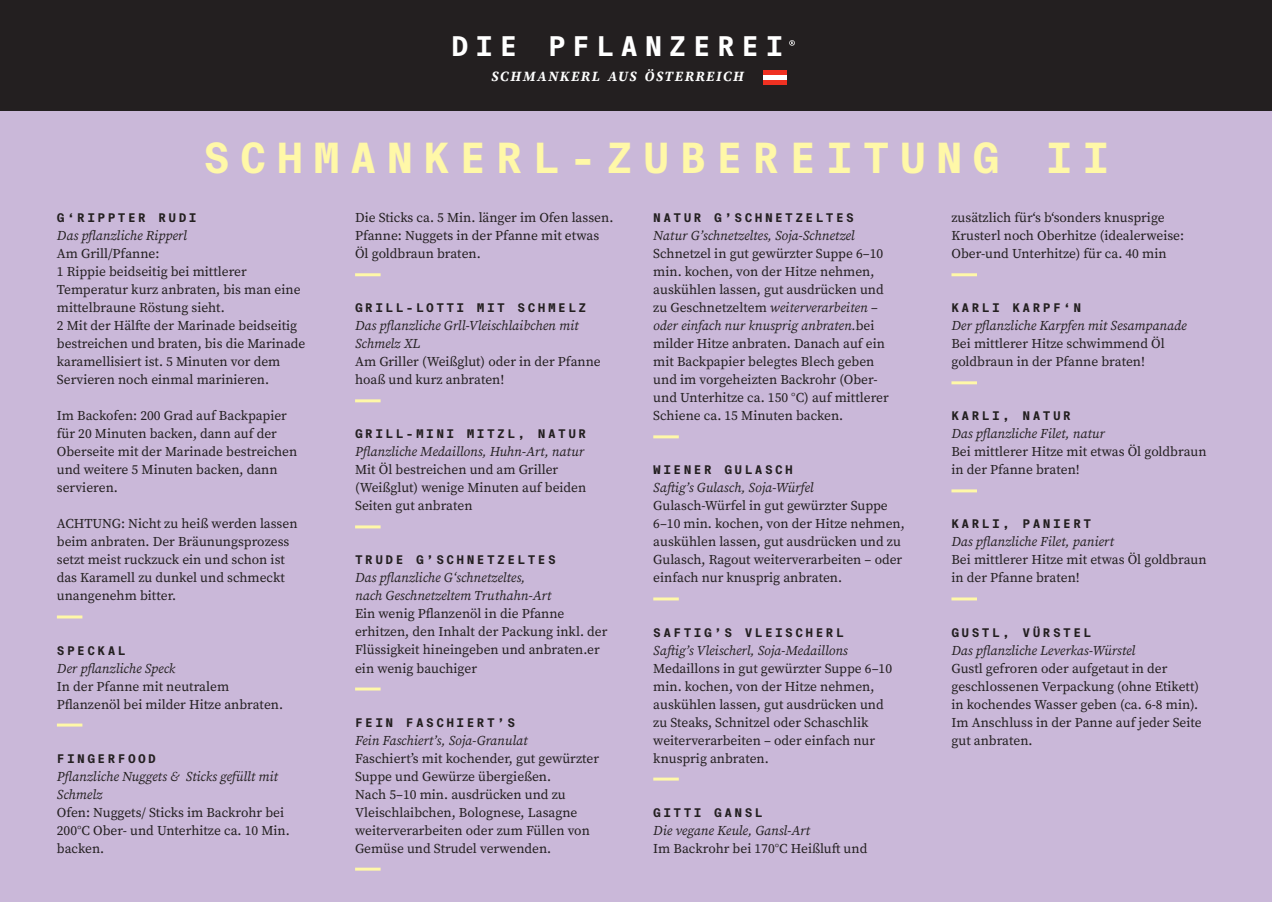
<style>
.page{position:relative;width:1272px;height:902px;background:#fff}
.page>*{position:absolute;margin:0;border:0;box-sizing:border-box;transform-origin:0 0}
.t1{font:700 41.85px "Suisse Intl Mono";letter-spacing:.23em;color:#fff8a8}
.t2{font:700 27.3px "Suisse Intl Mono";letter-spacing:.24em;color:#fff}
.t3{font:italic 700 14.1px "Source Serif Pro";letter-spacing:.115em;color:#fff}
.t4{font:13.5px/18px "Source Serif Pro";color:#231f20}
.t5{font:italic 13.5px/18px "Source Serif Pro";color:#231f20}
.t6{font:700 12px "Suisse Intl Mono";letter-spacing:.2em;color:#231f20}
.s1{font-style:italic}
</style>
<div class="page">
<div style="left:0;top:0;width:1271px;height:901px;background:#cab8d9"></div>
<div style="left:0;top:0;width:1271px;height:111px;background:#231f20"></div>
<div style="left:763px;top:70px;width:23px;height:5px;background:#ef3122"></div>
<div style="left:763px;top:80px;width:23px;height:5px;background:#ef3122"></div>
<div style="left:763px;top:75px;width:23px;height:5px;background:#fff"></div>
<svg style="left:789px;top:40px;width:5px;height:6px"></svg>
<hr style="left:57px;top:615px;width:25px;height:3px;background:#fff8a8">
<hr style="left:57px;top:723px;width:25px;height:3px;background:#fff8a8">
<hr style="left:355px;top:273px;width:25px;height:3px;background:#fff8a8">
<hr style="left:355px;top:399px;width:25px;height:3px;background:#fff8a8">
<hr style="left:355px;top:525px;width:25px;height:3px;background:#fff8a8">
<hr style="left:355px;top:687px;width:25px;height:3px;background:#fff8a8">
<hr style="left:355px;top:867px;width:25px;height:3px;background:#fff8a8">
<hr style="left:653px;top:435px;width:25px;height:3px;background:#fff8a8">
<hr style="left:653px;top:597px;width:25px;height:3px;background:#fff8a8">
<hr style="left:653px;top:777px;width:25px;height:3px;background:#fff8a8">
<hr style="left:951px;top:273px;width:25px;height:3px;background:#fff8a8">
<hr style="left:951px;top:381px;width:25px;height:3px;background:#fff8a8">
<hr style="left:951px;top:489px;width:25px;height:3px;background:#fff8a8">
<hr style="left:951px;top:597px;width:25px;height:3px;background:#fff8a8">
<h2 class="t2" style="left:451px;top:30px;width:333px">DIE PFLANZEREI</h2>
<p class="t3" style="left:491px;top:66px;width:254px">SCHMANKERL AUS ÖSTERREICH</p>
<h1 class="t1" style="left:203px;top:134px;width:907px">SCHMANKERL-ZUBEREITUNG II</h1>
<p class="t6" style="left:57px;top:211px;width:141px">G‘RIPPTER RUDI</p>
<p class="t5" style="left:57px;top:227px;width:131px">Das pflanzliche Ripperl</p>
<p class="t4" style="left:57px;top:245px;width:250px">Am Grill/Pfanne:<br>1 Rippie beidseitig bei mittlerer Temperatur kurz anbraten, bis man eine mittelbraune Röstung sieht.<br>2 Mit der Hälfte der Marinade beidseitig bestreichen und braten, bis die Marinade karamellisiert ist. 5 Minuten vor dem Servieren noch einmal marinieren.</p>
<p class="t4" style="left:57px;top:407px;width:242px">Im Backofen: 200 Grad auf Backpapier für 20 Minuten backen, dann auf der<br>Oberseite mit der Marinade bestreichen und weitere 5 Minuten backen, dann servieren.</p>
<p class="t4" style="left:57px;top:515px;width:242px">ACHTUNG: Nicht zu heiß werden lassen beim anbraten. Der Bräunungsprozess setzt meist ruckzuck ein und schon ist das Karamell zu dunkel und schmeckt unangenehm bitter.</p>
<p class="t6" style="left:57px;top:643px;width:70px">SPECKAL</p>
<p class="t5" style="left:57px;top:659px;width:120px">Der pflanzliche Speck</p>
<p class="t4" style="left:57px;top:677px;width:228px">In der Pfanne mit neutralem<br>Pflanzenöl bei milder Hitze anbraten.</p>
<p class="t6" style="left:57px;top:751px;width:101px">FINGERFOOD</p>
<p class="t5" style="left:57px;top:767px;width:222px">Pflanzliche Nuggets &amp; Sticks gefüllt mit<br>Schmelz</p>
<p class="t4" style="left:57px;top:803px;width:234px">Ofen: Nuggets/ Sticks im Backrohr bei<br>200°C Ober- und Unterhitze ca. 10 Min. backen.</p>
<p class="t4" style="left:355px;top:209px;width:260px">Die Sticks ca. 5 Min. länger im Ofen lassen.<br>Pfanne: Nuggets in der Pfanne mit etwas<br>Öl goldbraun braten.</p>
<p class="t6" style="left:355px;top:301px;width:233px">GRILL-LOTTI MIT SCHMELZ</p>
<p class="t5" style="left:355px;top:317px;width:225px">Das pflanzliche Grll-Vleischlaibchen mit<br>Schmelz XL</p>
<p class="t4" style="left:355px;top:353px;width:247px">Am Griller (Weißglut) oder in der Pfanne hoaß und kurz anbraten!</p>
<p class="t6" style="left:355px;top:427px;width:233px">GRILL-MINI MITZL, NATUR</p>
<p class="t5" style="left:355px;top:443px;width:230px">Pflanzliche Medaillons, Huhn-Art, natur</p>
<p class="t4" style="left:355px;top:461px;width:233px">Mit Öl bestreichen und am Griller (Weißglut) wenige Minuten auf beiden<br>Seiten gut anbraten</p>
<p class="t6" style="left:355px;top:553px;width:202px">TRUDE G’SCHNETZELTES</p>
<p class="t5" style="left:355px;top:569px;width:198px">Das pflanzliche G‘schnetzeltes, nach Geschnetzeltem Truthahn-Art</p>
<p class="t4" style="left:355px;top:605px;width:254px">Ein wenig Pflanzenöl in die Pfanne erhitzen, den Inhalt der Packung inkl. der Flüssigkeit hineingeben und anbraten.er ein wenig bauchiger</p>
<p class="t6" style="left:355px;top:715px;width:162px">FEIN FASCHIERT’S</p>
<p class="t5" style="left:355px;top:731px;width:174px">Fein Faschiert’s, Soja-Granulat</p>
<p class="t4" style="left:355px;top:749px;width:245px">Faschiert’s mit kochender, gut gewürzter Suppe und Gewürze übergießen.<br>Nach 5–10 min. ausdrücken und zu Vleischlaibchen, Bolognese, Lasagne weiterverarbeiten oder zum Füllen von Gemüse und Strudel verwenden.</p>
<p class="t6" style="left:653px;top:211px;width:202px">NATUR G’SCHNETZELTES</p>
<p class="t5" style="left:653px;top:227px;width:203px">Natur G’schnetzeltes, Soja-Schnetzel</p>
<p class="t4" style="left:653px;top:245px;width:237px">Schnetzel in gut gewürzter Suppe 6–10 min. kochen, von der Hitze nehmen, auskühlen lassen, gut ausdrücken und zu Geschnetzeltem <span class="s1">weiterverarbeiten – oder einfach nur knusprig anbraten.</span>bei milder Hitze anbraten. Danach auf ein mit Backpapier belegtes Blech geben und im vorgeheizten Backrohr (Ober&shy;und Unterhitze ca. 150 °C) auf mittlerer Schiene ca. 15 Minuten backen.</p>
<p class="t6" style="left:653px;top:463px;width:141px">WIENER GULASCH</p>
<p class="t5" style="left:653px;top:479px;width:162px">Saftig’s Gulasch, Soja-Würfel</p>
<p class="t4" style="left:653px;top:497px;width:253px">Gulasch-Würfel in gut gewürzter Suppe 6–10 min. kochen, von der Hitze nehmen, auskühlen lassen, gut ausdrücken und zu Gulasch, Ragout weiterverarbeiten – oder einfach nur knusprig anbraten.</p>
<p class="t6" style="left:653px;top:625px;width:192px">SAFTIG’S VLEISCHERL</p>
<p class="t5" style="left:653px;top:641px;width:196px">Saftig’s Vleischerl, Soja-Medaillons</p>
<p class="t4" style="left:653px;top:659px;width:240px">Medaillons in gut gewürzter Suppe 6–10 min. kochen, von der Hitze nehmen, auskühlen lassen, gut ausdrücken und zu Steaks, Schnitzel oder Schaschlik weiterverarbeiten – oder einfach nur knusprig anbraten.</p>
<p class="t6" style="left:653px;top:805px;width:111px">GITTI GANSL</p>
<p class="t5" style="left:653px;top:821px;width:158px">Die vegane Keule, Gansl-Art</p>
<p class="t4" style="left:653px;top:839px;width:215px">Im Backrohr bei 170°C Heißluft und</p>
<p class="t4" style="left:951px;top:209px;width:234px">zusätzlich für‘s b‘sonders knusprige<br>Krusterl noch Oberhitze (idealerweise:<br>Ober-und Unterhitze) für ca. 40 min</p>
<p class="t6" style="left:951px;top:301px;width:131px">KARLI KARPF‘N</p>
<p class="t5" style="left:951px;top:317px;width:237px">Der pflanzliche Karpfen mit Sesampanade</p>
<p class="t4" style="left:951px;top:335px;width:215px">Bei mittlerer Hitze schwimmend Öl goldbraun in der Pfanne braten!</p>
<p class="t6" style="left:951px;top:409px;width:121px">KARLI, NATUR</p>
<p class="t5" style="left:951px;top:425px;width:155px">Das pflanzliche Filet, natur</p>
<p class="t4" style="left:951px;top:443px;width:256px">Bei mittlerer Hitze mit etwas Öl goldbraun in der Pfanne braten!</p>
<p class="t6" style="left:951px;top:517px;width:141px">KARLI, PANIERT</p>
<p class="t5" style="left:951px;top:533px;width:164px">Das pflanzliche Filet, paniert</p>
<p class="t4" style="left:951px;top:551px;width:256px">Bei mittlerer Hitze mit etwas Öl goldbraun in der Pfanne braten!</p>
<p class="t6" style="left:951px;top:625px;width:141px">GUSTL, VÜRSTEL</p>
<p class="t5" style="left:951px;top:641px;width:185px">Das pflanzliche Leverkas-Würstel</p>
<p class="t4" style="left:951px;top:659px;width:252px">Gustl gefroren oder aufgetaut in der geschlossenen Verpackung (ohne Etikett) in kochendes Wasser geben (ca. 6-8 min).<br>Im Anschluss in der Panne auf jeder Seite gut anbraten.</p>
</div>
